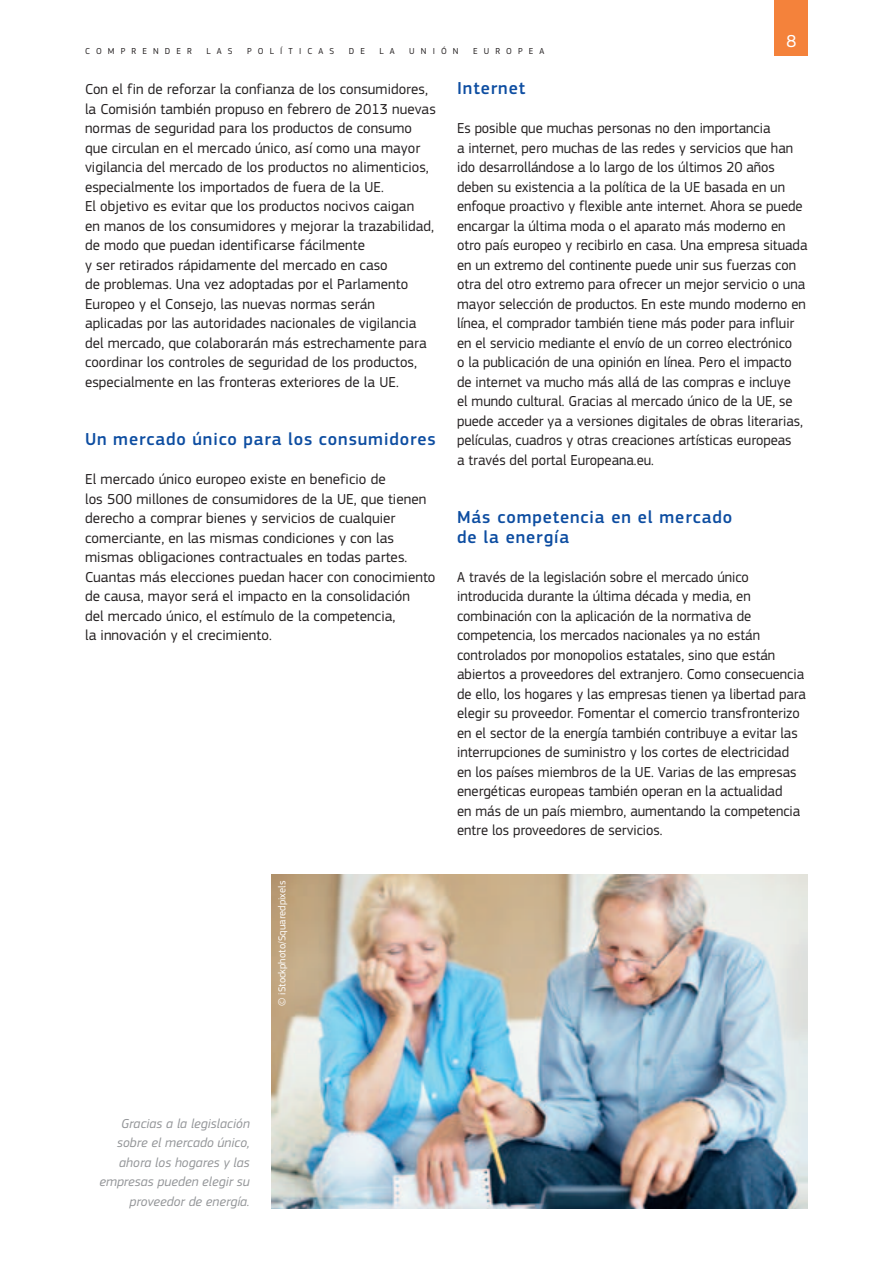
<style>
.page{position:relative;width:893px;height:1263px;background:#fff}
.page>*{position:absolute;margin:0;border:0;box-sizing:border-box;transform-origin:0 0}
.Heading03{font:500 18px/19.5px "EC Square Sans Pro";letter-spacing:.05em;color:#0d4da1}
.t1{font:18px "EC Square Sans Pro";color:#fff}
.BodyText{font:15px/19.5px "EC Square Sans Pro";color:#231f20}
.legende_R{font:italic 13.5px/19.5px "EC Square Sans Pro";letter-spacing:.005em;color:#939598;text-align:right}
.copyright_copy{font:10.5px "EC Square Sans Pro";letter-spacing:.005em;color:#fff}
.t2{font:9px "EC Square Sans Pro";letter-spacing:.68em;color:#231f20}
</style>
<div class="page">
<div style="left:775px;top:0;width:33px;height:55px;background:#f4823b"></div>
<img style="left:271px;top:874px;width:537px;height:335px">
<p class="t1" style="left:786px;top:30px;width:12px">8</p>
<p class="t2" style="left:85px;top:45px;width:108px">COMPRENDER</p>
<p class="t2" style="left:206px;top:45px;width:28px">LAS</p>
<p class="t2" style="left:247px;top:45px;width:89px">POLÍTICAS</p>
<p class="t2" style="left:349px;top:45px;width:18px">D E</p>
<p class="t2" style="left:379px;top:45px;width:17px">L A</p>
<p class="t2" style="left:409px;top:45px;width:51px">UNIÓN</p>
<p class="t2" style="left:473px;top:45px;width:73px">EUROPEA</p>
<p class="BodyText" style="left:85px;top:80px;width:352px">Con el fin de reforzar la confianza de los consumidores, la Comisión también propuso en febrero de 2013 nuevas normas de seguridad para los productos de consumo que circulan en el mercado único, así como una mayor vigilancia del mercado de los productos no alimenticios, especialmente los importados de fuera de la UE.<br>El objetivo es evitar que los productos nocivos caigan<br>en manos de los consumidores y mejorar la trazabilidad, de modo que puedan identificarse fácilmente<br>y ser retirados rápidamente del mercado en caso<br>de problemas. Una vez adoptadas por el Parlamento Europeo y el Consejo, las nuevas normas serán aplicadas por las autoridades nacionales de vigilancia del mercado, que colaborarán más estrechamente para coordinar los controles de seguridad de los productos, especialmente en las fronteras exteriores de la UE.</p>
<p class="Heading03" style="left:457px;top:79px;width:70px">Internet</p>
<p class="BodyText" style="left:457px;top:119px;width:352px">Es posible que muchas personas no den importancia<br>a internet, pero muchas de las redes y servicios que han ido desarrollándose a lo largo de los últimos 20 años deben su existencia a la política de la UE basada en un enfoque proactivo y flexible ante internet. Ahora se puede encargar la última moda o el aparato más moderno en otro país europeo y recibirlo en casa. Una empresa situada en un extremo del continente puede unir sus fuerzas con otra del otro extremo para ofrecer un mejor servicio o una mayor selección de productos. En este mundo moderno en línea, el comprador también tiene más poder para influir en el servicio mediante el envío de un correo electrónico<br>o la publicación de una opinión en línea. Pero el impacto de internet va mucho más allá de las compras e incluye<br>el mundo cultural. Gracias al mercado único de la UE, se puede acceder ya a versiones digitales de obras literarias, películas, cuadros y otras creaciones artísticas europeas<br>a través del portal Europeana.eu.</p>
<p class="Heading03" style="left:85px;top:430px;width:352px">Un mercado único para los consumidores</p>
<p class="BodyText" style="left:85px;top:470px;width:352px">El mercado único europeo existe en beneficio de<br>los 500 millones de consumidores de la UE, que tienen derecho a comprar bienes y servicios de cualquier comerciante, en las mismas condiciones y con las mismas obligaciones contractuales en todas partes.<br>Cuantas más elecciones puedan hacer con conocimiento de causa, mayor será el impacto en la consolidación<br>del mercado único, el estímulo de la competencia,<br>la innovación y el crecimiento.</p>
<p class="Heading03" style="left:457px;top:508px;width:277px">Más competencia en el mercado de la energía</p>
<p class="BodyText" style="left:457px;top:567px;width:350px">A través de la legislación sobre el mercado único introducida durante la última década y media, en combinación con la aplicación de la normativa de competencia, los mercados nacionales ya no están controlados por monopolios estatales, sino que están abiertos a proveedores del extranjero. Como consecuencia de ello, los hogares y las empresas tienen ya libertad para elegir su proveedor. Fomentar el comercio transfronterizo en el sector de la energía también contribuye a evitar las interrupciones de suministro y los cortes de electricidad en los países miembros de la UE. Varias de las empresas energéticas europeas también operan en la actualidad<br>en más de un país miembro, aumentando la competencia entre los proveedores de servicios.</p>
<p class="copyright_copy" style="left:276px;top:1006px;width:127px;rotate:-90deg">© iStockphoto/Squaredpixels</p>
<p class="legende_R" style="left:99px;top:1114px;width:152px">Gracias a la legislación sobre el mercado único, ahora los hogares y las empresas pueden elegir su proveedor de energía.</p>
</div>
